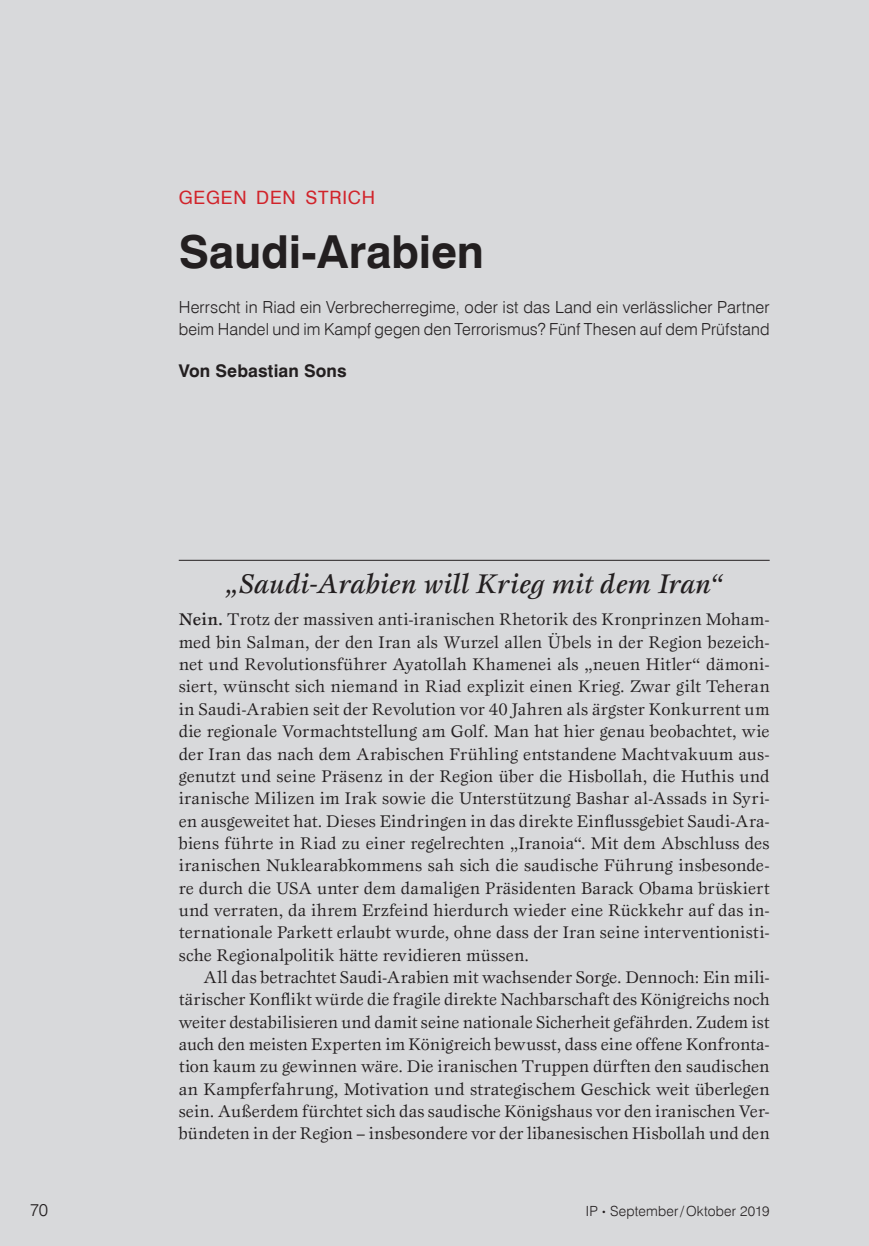
<style>
.page{position:relative;width:869px;height:1246px;background:#fff}
.page>*{position:absolute;margin:0;border:0;box-sizing:border-box;transform-origin:0 0}
.t1{font:700 45.5px "Swiss 721 BT";letter-spacing:-.005em;color:#231f20}
.t2{font:italic 500 28px "Esprit Std";color:#231f20}
.t3{font:18.38px "Swiss 721 BT";letter-spacing:.045em;color:#d1232a}
.t4{font:17.5px/22.4px "Esprit Std";color:#231f20;text-align:justify}
.t5{font:700 17.5px "Swiss 721 BT";letter-spacing:.005em;color:#231f20}
.t6{font:300 17.5px "Swiss 721 BT";color:#231f20}
.t7{font:300 16.62px/22.4px "Swiss 721 BT";letter-spacing:.005em;color:#231f20}
.t8{font:300 14px "Swiss 721 BT";letter-spacing:.015em;color:#231f20}
.s1{font-weight:500}
.s2{font-size:8.4px}
</style>
<div class="page">
<div style="left:0;top:0;width:868px;height:1245px;background:#d8d9db"></div>
<hr style="left:179px;top:559px;width:590px;height:1px;background:#231f20">
<p class="t3" style="left:179px;top:186px;width:198px">GEGEN DEN STRICH</p>
<h1 class="t1" style="left:179px;top:224px;width:306px">Saudi-Arabien</h1>
<p class="t7" style="left:179px;top:295px;width:592px">Herrscht in Riad ein Verbrecherregime, oder ist das Land ein verlässlicher Partner beim Handel und im Kampf gegen den Terrorismus? Fünf Thesen auf dem Prüfstand</p>
<p class="t5" style="left:179px;top:360px;width:169px">Von Sebastian Sons</p>
<h2 class="t2" style="left:226px;top:566px;width:497px">„Saudi-Arabien will Krieg mit dem Iran“</h2>
<p class="t4" style="left:179px;top:608px;width:592px"><span class="s1">Nein.</span> Trotz der massiven anti-iranischen Rhetorik des Kronprinzen Moham&shy;med bin Salman, der den Iran als Wurzel allen Übels in der Region bezeich&shy;net und Revolutionsführer Ayatollah Khamenei als „neuen Hitler“ dämoni&shy;siert, wünscht sich niemand in Riad explizit einen Krieg. Zwar gilt Teheran in Saudi-Arabien seit der Revolution vor 40 Jahren als ärgster Konkurrent um die regionale Vormachtstellung am Golf. Man hat hier genau beobachtet, wie der Iran das nach dem Arabischen Frühling entstandene Machtvakuum aus&shy;genutzt und seine Präsenz in der Region über die Hisbollah, die Huthis und iranische Milizen im Irak sowie die Unterstützung Bashar al-Assads in Syri&shy;en ausgeweitet hat. Dieses Eindringen in das direkte Einflussgebiet Saudi-Ara&shy;biens führte in Riad zu einer regelrechten „Iranoia“. Mit dem Abschluss des iranischen Nuklearabkommens sah sich die saudische Führung insbesonde&shy;re durch die USA unter dem damaligen Präsidenten Barack Obama brüskiert und verraten, da ihrem Erzfeind hierdurch wieder eine Rückkehr auf das in&shy;ternationale Parkett erlaubt wurde, ohne dass der Iran seine interventionisti&shy;sche Regionalpolitik hätte revidieren müssen.</p>
<p class="t4" style="left:179px;top:965px;width:592px;text-indent:25px">All das betrachtet Saudi-Arabien mit wachsender Sorge. Dennoch: Ein mili&shy;tärischer Konflikt würde die fragile direkte Nachbarschaft des Königreichs noch weiter destabilisieren und damit seine nationale Sicherheit gefährden. Zudem ist auch den meisten Experten im Königreich bewusst, dass eine offene Konfronta&shy;tion kaum zu gewinnen wäre. Die iranischen Truppen dürften den saudischen an Kampferfahrung, Motivation und strategischem Geschick weit überlegen sein. Außerdem fürchtet sich das saudische Königshaus vor den iranischen Ver&shy;bündeten in der Region – insbesondere vor der libanesischen Hisbollah und den</p>
<p class="t6" style="left:30px;top:1199px;width:20px">70</p>
<p class="t8" style="left:585px;top:1202px;width:185px">IP <span class="s2">•</span> September/Oktober 2019</p>
</div>
